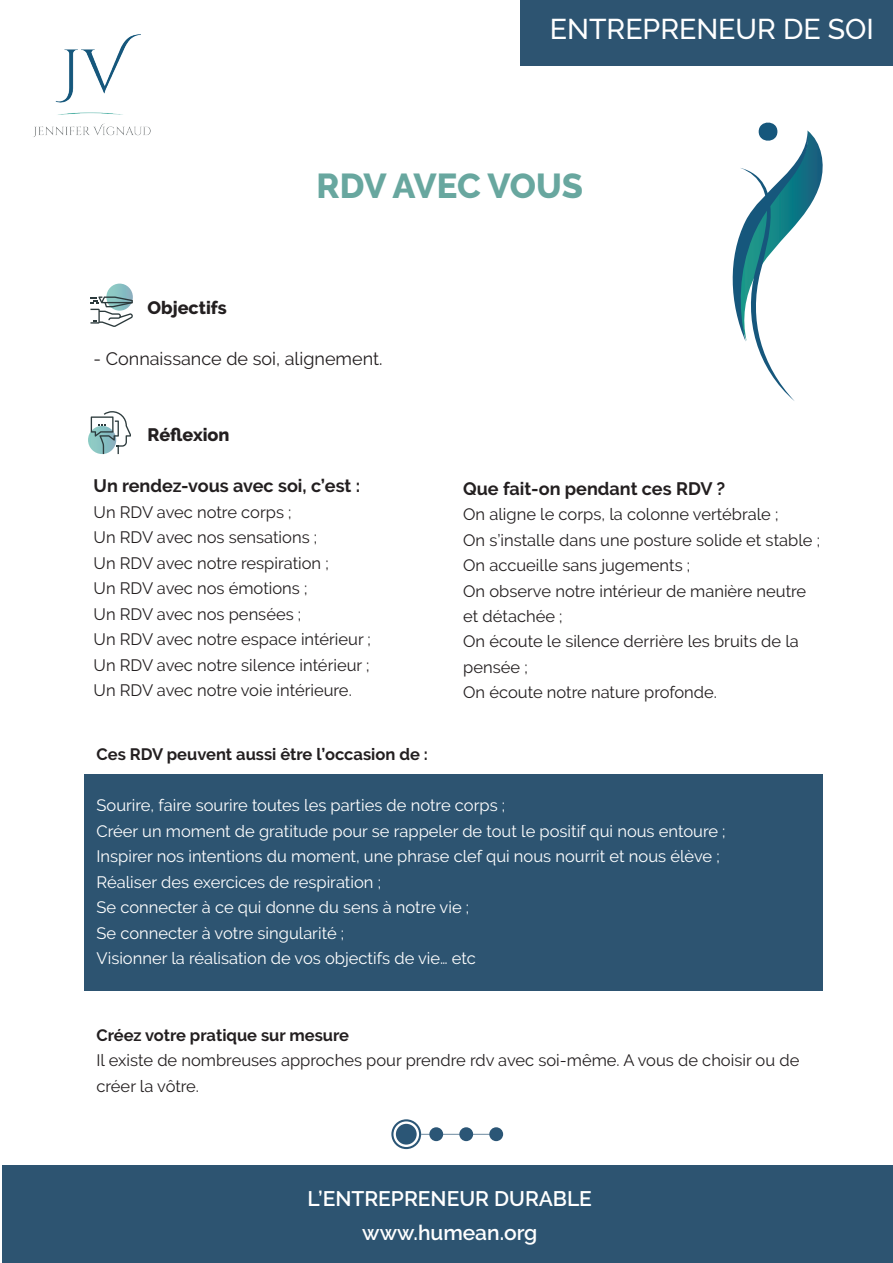
<style>
.page{position:relative;width:893px;height:1263px;background:#fff}
.page>*{position:absolute;margin:0;border:0;box-sizing:border-box;transform-origin:0 0}
.t1{font:800 34.5px "Raleway";letter-spacing:-.005em;color:#68a79f}
.t2{font:500 28.5px "Raleway";color:#fff}
.t3{font:600 21px/34.5px "Raleway";color:#fff;text-align:center}
.t4{font:700 18px "Raleway";color:#231f20}
.t5{font:18px "Raleway";color:#231f20}
.t6{font:800 18px "Raleway";color:#231f20}
.t7{font:16.5px/25.5px "Raleway";color:#231f20}
.t8{font:16.5px/25.5px "Raleway";color:#fff}
.t9{font:700 16.5px "Raleway";color:#231f20}
</style>
<div class="page">
<div style="left:85px;top:774px;width:738px;height:217px;background:#2d5471"></div>
<svg style="left:88px;top:426px;width:28px;height:28px"></svg>
<svg style="left:91px;top:411px;width:40px;height:43px"></svg>
<svg style="left:106px;top:284px;width:27px;height:27px"></svg>
<svg style="left:90px;top:296px;width:43px;height:31px"></svg>
<svg style="left:732px;top:122px;width:91px;height:279px"></svg>
<img style="left:33px;top:34px;width:118px;height:103px">
<div style="left:520px;top:0;width:373px;height:66px;background:#2d5471"></div>
<div style="left:3px;top:1165px;width:890px;height:97px;background:#2d5471"></div>
<svg style="left:391px;top:1119px;width:112px;height:30px"></svg>
<h2 class="t2" style="left:550px;top:12px;width:325px">ENTREPRENEUR DE SOI</h2>
<h1 class="t1" style="left:317px;top:166px;width:268px">RDV AVEC VOUS</h1>
<p class="t6" style="left:148px;top:297px;width:81px">Objectifs</p>
<p class="t5" style="left:94px;top:348px;width:290px">- Connaissance de soi, alignement.</p>
<p class="t6" style="left:148px;top:425px;width:84px">Réflexion</p>
<p class="t4" style="left:94px;top:476px;width:268px">Un rendez-vous avec soi, c’est :</p>
<p class="t7" style="left:94px;top:499px;width:279px">Un RDV avec notre corps ;<br>Un RDV avec nos sensations ;<br>Un RDV avec notre respiration ;<br>Un RDV avec nos émotions ;<br>Un RDV avec nos pensées ;<br>Un RDV avec notre espace intérieur ;<br>Un RDV avec notre silence intérieur ;<br>Un RDV avec notre voie intérieure.</p>
<p class="t4" style="left:463px;top:478px;width:263px">Que fait-on pendant ces RDV ?</p>
<p class="t7" style="left:463px;top:501px;width:358px">On aligne le corps, la colonne vertébrale ;<br>On s’installe dans une posture solide et stable ; On accueille sans jugements ;<br>On observe notre intérieur de manière neutre et détachée ;<br>On écoute le silence derrière les bruits de la pensée ;<br>On écoute notre nature profonde.</p>
<p class="t9" style="left:97px;top:745px;width:333px">Ces RDV peuvent aussi être l’occasion de :</p>
<p class="t8" style="left:97px;top:793px;width:631px">Sourire, faire sourire toutes les parties de notre corps ;<br>Créer un moment de gratitude pour se rappeler de tout le positif qui nous entoure ; Inspirer nos intentions du moment, une phrase clef qui nous nourrit et nous élève ; Réaliser des exercices de respiration ;<br>Se connecter à ce qui donne du sens à notre vie ;<br>Se connecter à votre singularité ;<br>Visionner la réalisation de vos objectifs de vie… etc</p>
<p class="t9" style="left:97px;top:1025px;width:254px">Créez votre pratique sur mesure</p>
<p class="t7" style="left:97px;top:1047px;width:704px">Il existe de nombreuses approches pour prendre rdv avec soi-même. A vous de choisir ou de créer la vôtre.</p>
<p class="t3" style="left:308px;top:1181px;width:286px">L’ENTREPRENEUR DURABLE www.humean.org</p>
</div>
